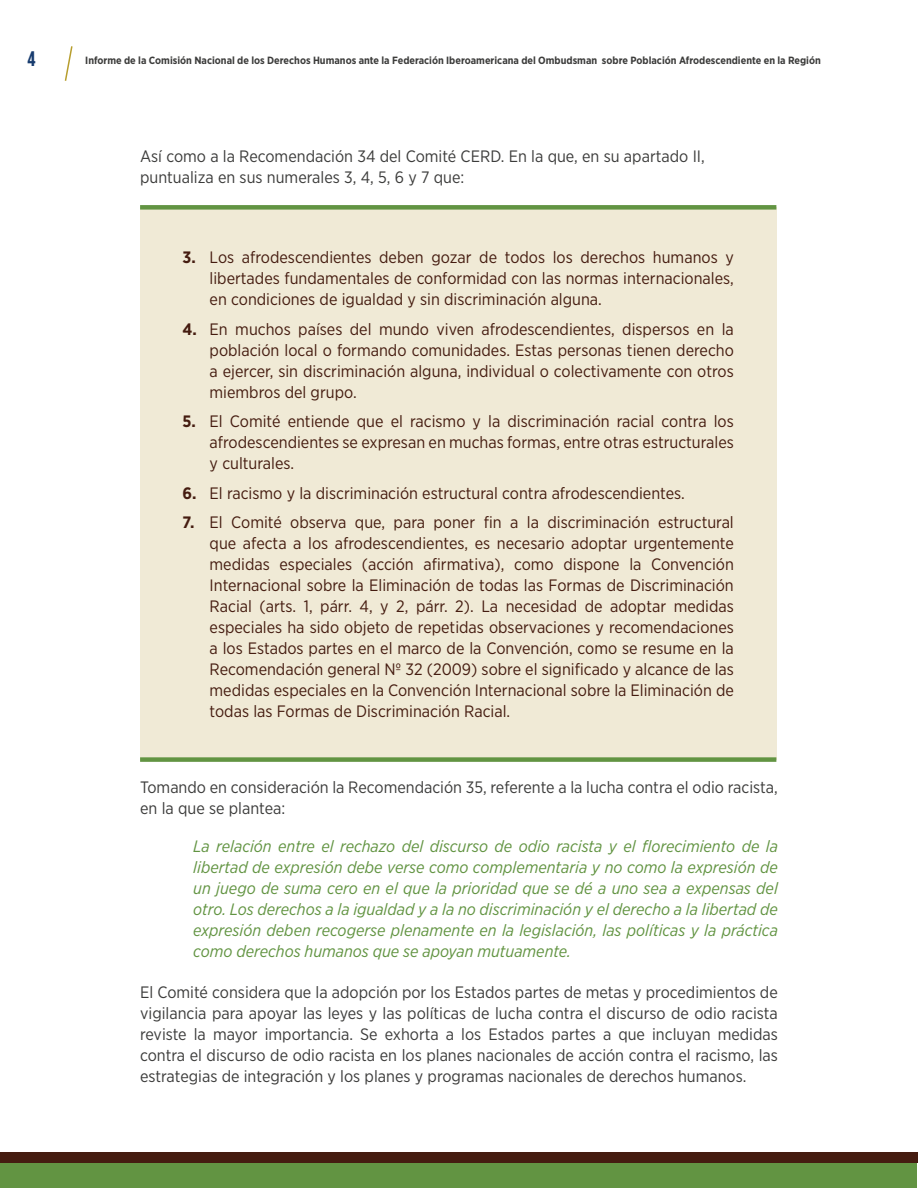
<style>
.page{position:relative;width:918px;height:1188px;background:#fff}
.page>*{position:absolute;margin:0;border:0;box-sizing:border-box;transform-origin:0 0}
.t1{font:700 21px "Gotham Condensed";color:#183c6f}
.t2{font:16.5px/21px "Gotham Narrow";color:#451c10;text-align:justify}
.t3{font:16.5px/21px "Gotham Narrow";color:#3c3c3b}
.t4{font:italic 16.5px/21px "Gotham Narrow";color:#629442;text-align:justify}
.t5{font:700 10.5px "Gotham Narrow";color:#3c3c3b}
.s1{font-weight:700}
</style>
<div class="page">
<div style="left:0;top:1162px;width:917px;height:26px;background:#629442"></div>
<div style="left:0;top:1152px;width:917px;height:10px;background:#451c10"></div>
<svg style="left:64px;top:46px;width:9px;height:35px"></svg>
<div style="left:140px;top:207px;width:636px;height:553px;background:#f0ead6"></div>
<div style="left:140px;top:205px;width:636px;height:5px;background:#629442"></div>
<div style="left:140px;top:757px;width:636px;height:5px;background:#629442"></div>
<p class="t1" style="left:27px;top:47px;width:10px">4</p>
<p class="t5" style="left:85px;top:54px;width:737px">Informe de la Comisión Nacional de los Derechos Humanos ante la Federación Iberoamericana del Ombudsman sobre Población Afrodescendiente en la Región</p>
<p class="t3" style="left:140px;top:145px;width:566px">Así como a la Recomendación 34 del Comité CERD. En la que, en su apartado II, puntualiza en sus numerales 3, 4, 5, 6 y 7 que:</p>
<p class="t2" style="left:210px;top:246px;width:526px;text-indent:-27px"><span class="s1">3.</span> Los afrodescendientes deben gozar de todos los derechos humanos y libertades fundamentales de conformidad con las normas internacionales, en condiciones de igualdad y sin discriminación alguna.</p>
<p class="t2" style="left:210px;top:318px;width:526px;text-indent:-27px"><span class="s1">4.</span> En muchos países del mundo viven afrodescendientes, dispersos en la población local o formando comunidades. Estas personas tienen derecho a ejercer, sin discriminación alguna, individual o colectivamente con otros miembros del grupo.</p>
<p class="t2" style="left:210px;top:410px;width:526px;text-indent:-27px"><span class="s1">5.</span> El Comité entiende que el racismo y la discriminación racial contra los afrodescendientes se expresan en muchas formas, entre otras estructurales y culturales.</p>
<p class="t2" style="left:183px;top:482px;width:504px"><span class="s1">6.</span> El racismo y la discriminación estructural contra afrodescendientes.</p>
<p class="t2" style="left:210px;top:511px;width:526px;text-indent:-27px"><span class="s1">7.</span> El Comité observa que, para poner fin a la discriminación estructural que afecta a los afrodescendientes, es necesario adoptar urgentemente medidas especiales (acción afirmativa), como dispone la Convención Internacional sobre la Eliminación de todas las Formas de Discriminación Racial (arts. 1, párr. 4, y 2, párr. 2). La necesidad de adoptar medidas especiales ha sido objeto de repetidas observaciones y recomendaciones a los Estados partes en el marco de la Convención, como se resume en la Recomendación general Nº 32 (2009) sobre el significado y alcance de las medidas especiales en la Convención Internacional sobre la Eliminación de todas las Formas de Discriminación Racial.</p>
<p class="t3" style="left:140px;top:776px;width:639px">Tomando en consideración la Recomendación 35, referente a la lucha contra el odio racista, en la que se plantea:</p>
<p class="t4" style="left:193px;top:835px;width:586px">La relación entre el rechazo del discurso de odio racista y el florecimiento de la libertad de expresión debe verse como complementaria y no como la expresión de un juego de suma cero en el que la prioridad que se dé a uno sea a expensas del otro. Los derechos a la igualdad y a la no discriminación y el derecho a la libertad de expresión deben recogerse plenamente en la legislación, las políticas y la práctica como derechos humanos que se apoyan mutuamente.</p>
<p class="t3" style="left:140px;top:982px;width:639px;text-align:justify">El Comité considera que la adopción por los Estados partes de metas y procedimientos de vigilancia para apoyar las leyes y las políticas de lucha contra el discurso de odio racista reviste la mayor importancia. Se exhorta a los Estados partes a que incluyan medidas contra el discurso de odio racista en los planes nacionales de acción contra el racismo, las estrategias de integración y los planes y programas nacionales de derechos humanos.</p>
</div>
